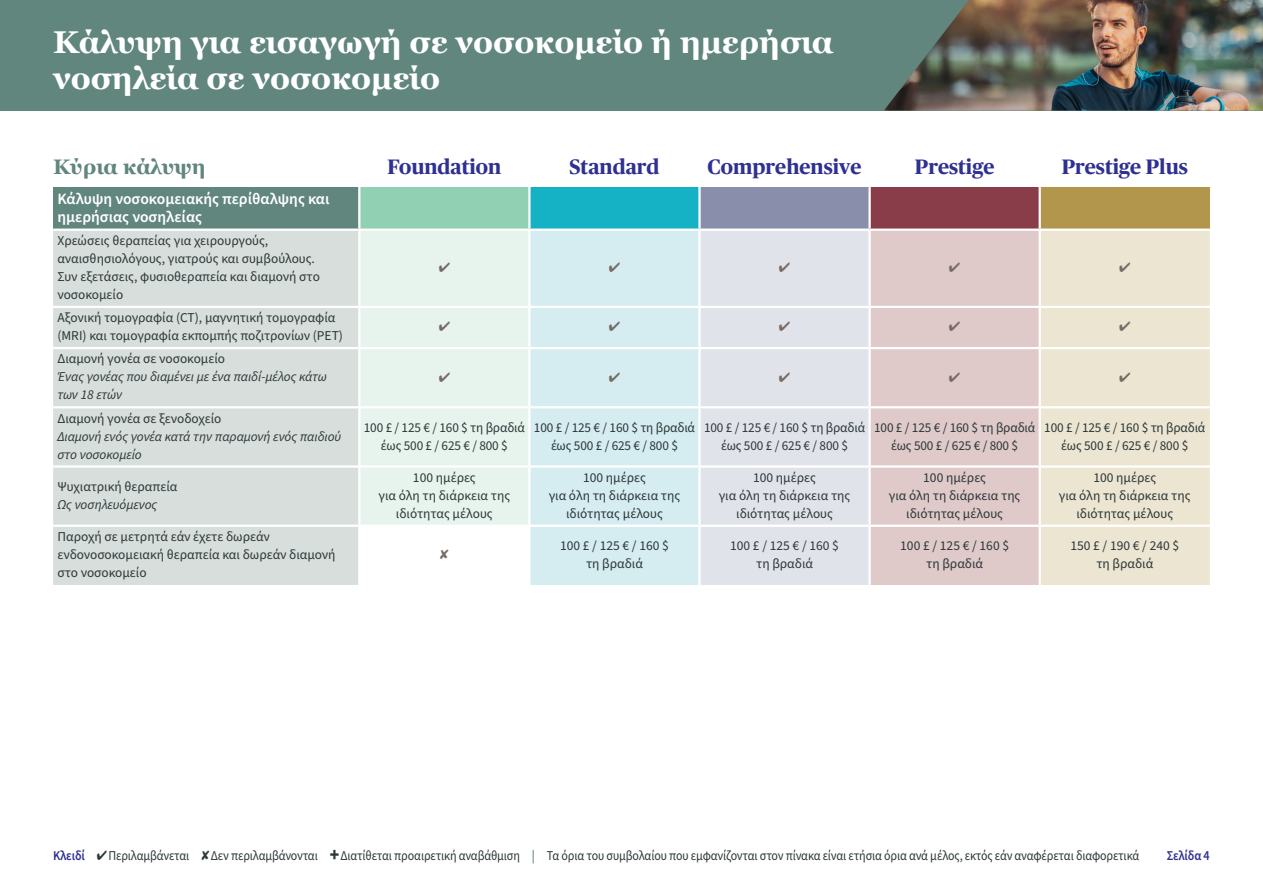
<style>
.page{position:relative;width:1263px;height:893px;background:#fff}
.page>*{position:absolute;margin:0;border:0;box-sizing:border-box;transform-origin:0 0}
.Main_title{font:700 31.5px/36px "Georgia";color:#fff}
.t1{font:700 21px "Publico Headline Web";color:#2e3092}
.t2{font:700 21px "Georgia";color:#61867e}
.Table_Dividers{font:600 15.75px/18px "Source Sans Pro";color:#fff}
.Table_Body_Grey{font:13.5px/18px "Source Sans Pro";letter-spacing:-.005em;color:#2c3738;text-align:center}
.body_copy_-_larger{font:13.5px "Source Sans Pro";letter-spacing:-.01em;color:#2c3738;scale:.9 1}
.Table_Body_Grey-2{font:italic 13.5px/18px "Source Sans Pro";letter-spacing:-.01em;color:#2c3738}
.body_copy_-_larger-2{font:600 13.5px "Source Sans Pro";letter-spacing:-.015em;color:#2e3092;scale:.9 1}
.s1{font-weight:600;color:#2e3092}
.s2{font-weight:900;font-size:19.5px}
.s3{font-weight:600;color:#61867e}
</style>
<div class="page">
<div style="left:0;top:0;width:1263px;height:111px;background:#61867e"></div>
<div style="left:53px;top:187px;width:306px;height:43px;background:#61867e"></div>
<div style="left:359px;top:187px;width:170px;height:43px;background:#91d0b2"></div>
<div style="left:529px;top:187px;width:170px;height:43px;background:#15b2c5"></div>
<div style="left:699px;top:187px;width:171px;height:43px;background:#898fab"></div>
<div style="left:870px;top:187px;width:170px;height:43px;background:#883d48"></div>
<div style="left:1040px;top:187px;width:170px;height:43px;background:#b2964c"></div>
<div style="left:53px;top:231px;width:305px;height:354px;background:#d7dedc"></div>
<div style="left:360px;top:231px;width:168px;height:294px;background:#e7f4ed"></div>
<div style="left:530px;top:231px;width:168px;height:354px;background:#d5ecf1"></div>
<div style="left:701px;top:231px;width:167px;height:354px;background:#e1e3ea"></div>
<div style="left:871px;top:231px;width:167px;height:354px;background:#dfc9c9"></div>
<div style="left:1041px;top:231px;width:169px;height:354px;background:#ebe5d1"></div>
<hr style="left:358px;top:187px;width:2px;height:42px;background:#fff">
<hr style="left:528px;top:187px;width:2px;height:42px;background:#fff">
<hr style="left:698px;top:187px;width:3px;height:42px;background:#fff">
<hr style="left:868px;top:187px;width:3px;height:42px;background:#fff">
<hr style="left:1038px;top:187px;width:3px;height:42px;background:#fff">
<hr style="left:53px;top:229px;width:305px;height:2px;background:#fff">
<hr style="left:53px;top:406px;width:305px;height:2px;background:#fff">
<hr style="left:53px;top:465px;width:306px;height:3px;background:#fff">
<hr style="left:359px;top:465px;width:170px;height:3px;background:#fff">
<hr style="left:529px;top:465px;width:170px;height:3px;background:#fff">
<hr style="left:699px;top:465px;width:171px;height:3px;background:#fff">
<hr style="left:870px;top:465px;width:170px;height:3px;background:#fff">
<hr style="left:1040px;top:465px;width:170px;height:3px;background:#fff">
<hr style="left:53px;top:525px;width:305px;height:2px;background:#fff">
<hr style="left:53px;top:306px;width:305px;height:2px;background:#fff">
<hr style="left:53px;top:347px;width:305px;height:2px;background:#fff">
<hr style="left:358px;top:347px;width:171px;height:2px;background:#fff">
<hr style="left:529px;top:347px;width:170px;height:2px;background:#fff">
<hr style="left:358px;top:406px;width:171px;height:2px;background:#fff">
<hr style="left:358px;top:229px;width:171px;height:2px;background:#fff">
<hr style="left:529px;top:229px;width:170px;height:2px;background:#fff">
<hr style="left:699px;top:229px;width:171px;height:2px;background:#fff">
<hr style="left:870px;top:229px;width:170px;height:2px;background:#fff">
<hr style="left:1040px;top:229px;width:170px;height:2px;background:#fff">
<hr style="left:358px;top:306px;width:171px;height:2px;background:#fff">
<hr style="left:529px;top:306px;width:170px;height:2px;background:#fff">
<hr style="left:699px;top:306px;width:171px;height:2px;background:#fff">
<hr style="left:870px;top:306px;width:170px;height:2px;background:#fff">
<hr style="left:1040px;top:306px;width:170px;height:2px;background:#fff">
<hr style="left:699px;top:347px;width:171px;height:2px;background:#fff">
<hr style="left:870px;top:347px;width:170px;height:2px;background:#fff">
<hr style="left:1040px;top:347px;width:170px;height:2px;background:#fff">
<hr style="left:529px;top:406px;width:170px;height:2px;background:#fff">
<hr style="left:699px;top:406px;width:171px;height:2px;background:#fff">
<hr style="left:870px;top:406px;width:170px;height:2px;background:#fff">
<hr style="left:1040px;top:406px;width:170px;height:2px;background:#fff">
<hr style="left:529px;top:525px;width:170px;height:2px;background:#fff">
<hr style="left:699px;top:525px;width:171px;height:2px;background:#fff">
<hr style="left:870px;top:525px;width:170px;height:2px;background:#fff">
<hr style="left:1040px;top:525px;width:170px;height:2px;background:#fff">
<img style="left:884px;top:0;width:379px;height:111px">
<svg style="left:439px;top:263px;width:11px;height:9px"></svg>
<svg style="left:609px;top:263px;width:11px;height:9px"></svg>
<svg style="left:779px;top:263px;width:11px;height:9px"></svg>
<svg style="left:949px;top:263px;width:11px;height:9px"></svg>
<svg style="left:1119px;top:263px;width:11px;height:9px"></svg>
<svg style="left:439px;top:322px;width:11px;height:10px"></svg>
<svg style="left:609px;top:322px;width:11px;height:10px"></svg>
<svg style="left:779px;top:322px;width:11px;height:10px"></svg>
<svg style="left:949px;top:322px;width:11px;height:10px"></svg>
<svg style="left:1119px;top:322px;width:11px;height:10px"></svg>
<svg style="left:439px;top:372px;width:11px;height:10px"></svg>
<svg style="left:609px;top:372px;width:11px;height:10px"></svg>
<svg style="left:779px;top:372px;width:11px;height:10px"></svg>
<svg style="left:949px;top:372px;width:11px;height:10px"></svg>
<svg style="left:1119px;top:372px;width:11px;height:10px"></svg>
<p class="Main_title" style="left:53px;top:24px;width:782px">Κάλυψη για εισαγωγή σε νοσοκομείο ή ημερήσια νοσηλεία σε νοσοκομείο</p>
<p class="t2" style="left:53px;top:153px;width:154px">Κύρια κάλυψη</p>
<p class="t1" style="left:388px;top:158px;width:115px">Foundation</p>
<p class="t1" style="left:570px;top:158px;width:91px">Standard</p>
<p class="t1" style="left:708px;top:158px;width:155px">Comprehensive</p>
<p class="t1" style="left:915px;top:158px;width:81px">Prestige</p>
<p class="t1" style="left:1062px;top:158px;width:128px">Prestige Plus</p>
<p class="Table_Dividers" style="left:57px;top:190px;width:274px">Κάλυψη νοσοκομειακής περίθαλψης και ημερήσιας νοσηλείας</p>
<p class="Table_Body_Grey" style="left:57px;top:232px;width:264px;text-align:left">Χρεώσεις θεραπείας για χειρουργούς, αναισθησιολόγους, γιατρούς και συμβούλους.<br>Συν εξετάσεις, φυσιοθεραπεία και διαμονή στο νοσοκομείο</p>
<p class="Table_Body_Grey" style="left:57px;top:309px;width:287px;text-align:left">Αξονική τομογραφία (CT), μαγνητική τομογραφία (MRI) και τομογραφία εκπομπής ποζιτρονίων (PET)</p>
<p class="Table_Body_Grey" style="left:57px;top:350px;width:169px">Διαμονή γονέα σε νοσοκομείο</p>
<p class="Table_Body_Grey-2" style="left:57px;top:368px;width:271px">Ένας γονέας που διαμένει με ένα παιδί-μέλος κάτω των 18 ετών</p>
<p class="Table_Body_Grey" style="left:57px;top:409px;width:166px">Διαμονή γονέα σε ξενοδοχείο</p>
<p class="Table_Body_Grey-2" style="left:57px;top:427px;width:285px">Διαμονή ενός γονέα κατά την παραμονή ενός παιδιού στο νοσοκομείο</p>
<p class="Table_Body_Grey" style="left:364px;top:418px;width:163px">100 £ / 125 € / 160 $ τη βραδιά έως 500 £ / 625 € / 800 $</p>
<p class="Table_Body_Grey" style="left:534px;top:418px;width:163px">100 £ / 125 € / 160 $ τη βραδιά έως 500 £ / 625 € / 800 $</p>
<p class="Table_Body_Grey" style="left:704px;top:418px;width:163px">100 £ / 125 € / 160 $ τη βραδιά έως 500 £ / 625 € / 800 $</p>
<p class="Table_Body_Grey" style="left:874px;top:418px;width:163px">100 £ / 125 € / 160 $ τη βραδιά έως 500 £ / 625 € / 800 $</p>
<p class="Table_Body_Grey" style="left:1044px;top:418px;width:163px">100 £ / 125 € / 160 $ τη βραδιά έως 500 £ / 625 € / 800 $</p>
<p class="Table_Body_Grey" style="left:57px;top:478px;width:121px">Ψυχιατρική θεραπεία</p>
<p class="Table_Body_Grey-2" style="left:57px;top:496px;width:101px">Ως νοσηλευόμενος</p>
<p class="Table_Body_Grey" style="left:379px;top:469px;width:133px">100 ημέρες<br>για όλη τη διάρκεια της ιδιότητας μέλους</p>
<p class="Table_Body_Grey" style="left:549px;top:469px;width:133px">100 ημέρες<br>για όλη τη διάρκεια της ιδιότητας μέλους</p>
<p class="Table_Body_Grey" style="left:719px;top:469px;width:133px">100 ημέρες<br>για όλη τη διάρκεια της ιδιότητας μέλους</p>
<p class="Table_Body_Grey" style="left:889px;top:469px;width:133px">100 ημέρες<br>για όλη τη διάρκεια της ιδιότητας μέλους</p>
<p class="Table_Body_Grey" style="left:1059px;top:469px;width:133px">100 ημέρες<br>για όλη τη διάρκεια της ιδιότητας μέλους</p>
<p class="Table_Body_Grey" style="left:57px;top:528px;width:280px;text-align:left">Παροχή σε μετρητά εάν έχετε δωρεάν ενδονοσοκομειακή θεραπεία και δωρεάν διαμονή στο νοσοκομείο</p>
<p class="Table_Body_Grey" style="left:560px;top:537px;width:110px">100 £ / 125 € / 160 $ τη βραδιά</p>
<p class="Table_Body_Grey" style="left:730px;top:537px;width:110px">100 £ / 125 € / 160 $ τη βραδιά</p>
<p class="Table_Body_Grey" style="left:900px;top:537px;width:110px">100 £ / 125 € / 160 $ τη βραδιά</p>
<p class="Table_Body_Grey" style="left:1070px;top:537px;width:110px">150 £ / 190 € / 240 $ τη βραδιά</p>
<p class="body_copy_-_larger" style="left:53px;top:846px;width:153px"><span class="s1">Κλειδί</span> ✔Περιλαμβάνεται</p>
<p class="body_copy_-_larger" style="left:211px;top:846px;width:1033px">Δεν περιλαμβάνονται <span class="s2">+</span>Διατίθεται προαιρετική αναβάθμιση <span class="s3">|</span> Τα όρια του συμβολαίου που εμφανίζονται στον πίνακα είναι ετήσια όρια ανά μέλος, εκτός εάν αναφέρεται διαφορετικά</p>
<p class="body_copy_-_larger-2" style="left:1167px;top:846px;width:49px">Σελίδα 4</p>
</div>
